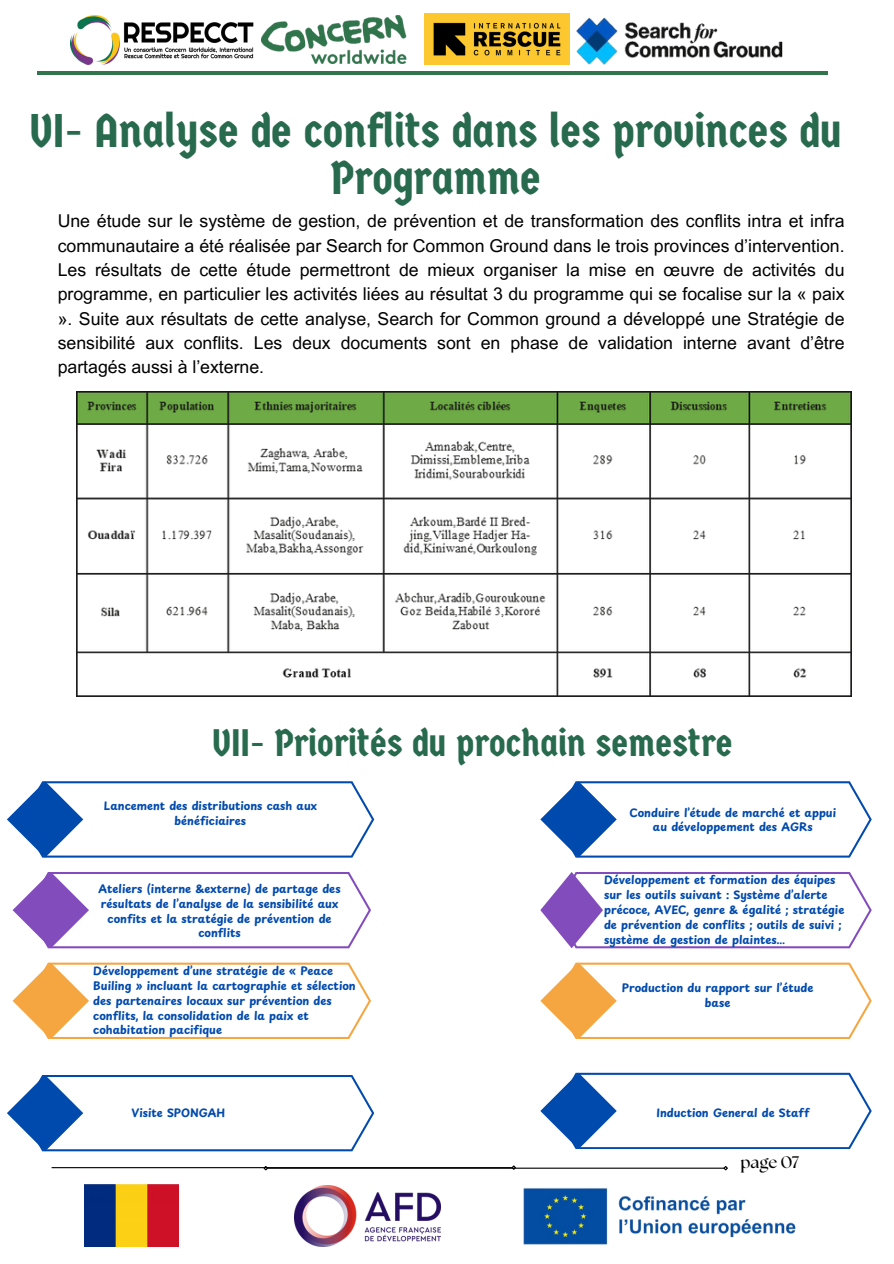
<style>
.page{position:relative;width:894px;height:1264px;background:#fff}
.page>*{position:absolute;margin:0;border:0;box-sizing:border-box;transform-origin:0 0}
.t1{font:47.1px/46.3px "Germania One";color:#286a4d;text-align:center}
.t2{font:38.25px "Germania One";color:#286a4d}
.t3{font:17.7px/24.3px "Arial MT Pro";color:#000;text-align:justify}
.t4{font:700 16.65px "The Seasons";color:#000}
.t5{font:700 11.1px/14.9px "Playpen Sans";color:#004aad;text-align:center}
</style>
<div class="page">
<img style="left:70px;top:16px;width:184px;height:48px">
<img style="left:424px;top:14px;width:139px;height:50px">
<img style="left:262px;top:15px;width:145px;height:49px">
<img style="left:563px;top:13px;width:233px;height:59px">
<hr style="left:37px;top:72px;width:790px;height:3px;background:#31754c">
<hr style="left:52px;top:1167px;width:460px;height:1px;background:#000">
<svg style="left:510px;top:1165px;width:7px;height:5px"></svg>
<img style="left:523px;top:1188px;width:273px;height:57px">
<img style="left:294px;top:1185px;width:147px;height:61px">
<img style="left:85px;top:1184px;width:93px;height:61px">
<hr style="left:267px;top:1167px;width:457px;height:1px;background:#000">
<svg style="left:262px;top:1166px;width:7px;height:5px"></svg>
<svg style="left:722px;top:1166px;width:6px;height:5px"></svg>
<img style="left:77px;top:392px;width:774px;height:305px">
<svg style="left:7px;top:781px;width:367px;height:76px"></svg>
<svg style="left:13px;top:872px;width:358px;height:76px"></svg>
<svg style="left:13px;top:962px;width:358px;height:77px"></svg>
<svg style="left:540px;top:781px;width:331px;height:76px"></svg>
<svg style="left:540px;top:872px;width:331px;height:76px"></svg>
<svg style="left:540px;top:962px;width:331px;height:77px"></svg>
<svg style="left:7px;top:1075px;width:367px;height:76px"></svg>
<svg style="left:540px;top:1072px;width:331px;height:77px"></svg>
<p class="t1" style="left:30px;top:109px;width:813px">VI- Analyse de conflits dans les provinces du<br>Programme</p>
<p class="t3" style="left:58px;top:211px;width:788px">Une étude sur le système de gestion, de prévention et de transformation des conflits intra et infra communautaire a été réalisée par Search for Common Ground dans le trois provinces d’intervention.<br>Les résultats de cette étude permettront de mieux organiser la mise en œuvre de activités du programme, en particulier les activités liées au résultat 3 du programme qui se focalise sur la « paix ». Suite aux résultats de cette analyse, Search for Common ground a développé une Stratégie de sensibilité aux conflits. Les deux documents sont en phase de validation interne avant d’être partagés aussi à l’externe.</p>
<p class="t2" style="left:212px;top:721px;width:522px">VII- Priorités du prochain semestre</p>
<p class="t5" style="left:104px;top:798px;width:214px">Lancement des distributions cash aux bénéficiaires</p>
<p class="t5" style="left:629px;top:804px;width:208px">Conduire l’étude de marché et appui au développement des AGRs</p>
<p class="t5" style="left:98px;top:881px;width:243px">Ateliers (interne &amp;externe) de partage des résultats de l’analyse de la sensibilité aux confits et la stratégie de prévention de conflits</p>
<p class="t5" style="left:93px;top:963px;width:264px;text-align:left">Développement d’une stratégie de « Peace Builing » incluant la cartographie et sélection des partenaires locaux sur prévention des conflits, la consolidation de la paix et cohabitation pacifique</p>
<h3 class="t5" style="left:604px;top:872px;width:242px;text-align:left">Développement et formation des équipes sur les outils suivant : Système d’alerte précoce, AVEC, genre &amp; égalité ; stratégie de prévention de conflits ; outils de suivi ; système de gestion de plaintes…</h3>
<p class="t5" style="left:621px;top:979px;width:193px">Production du rapport sur l’étude base</p>
<p class="t5" style="left:131px;top:1105px;width:95px">Visite SPONGAH</p>
<p class="t5" style="left:656px;top:1104px;width:154px">Induction General de Staff</p>
<p class="t4" style="left:740px;top:1154px;width:60px">page 07</p>
</div>
